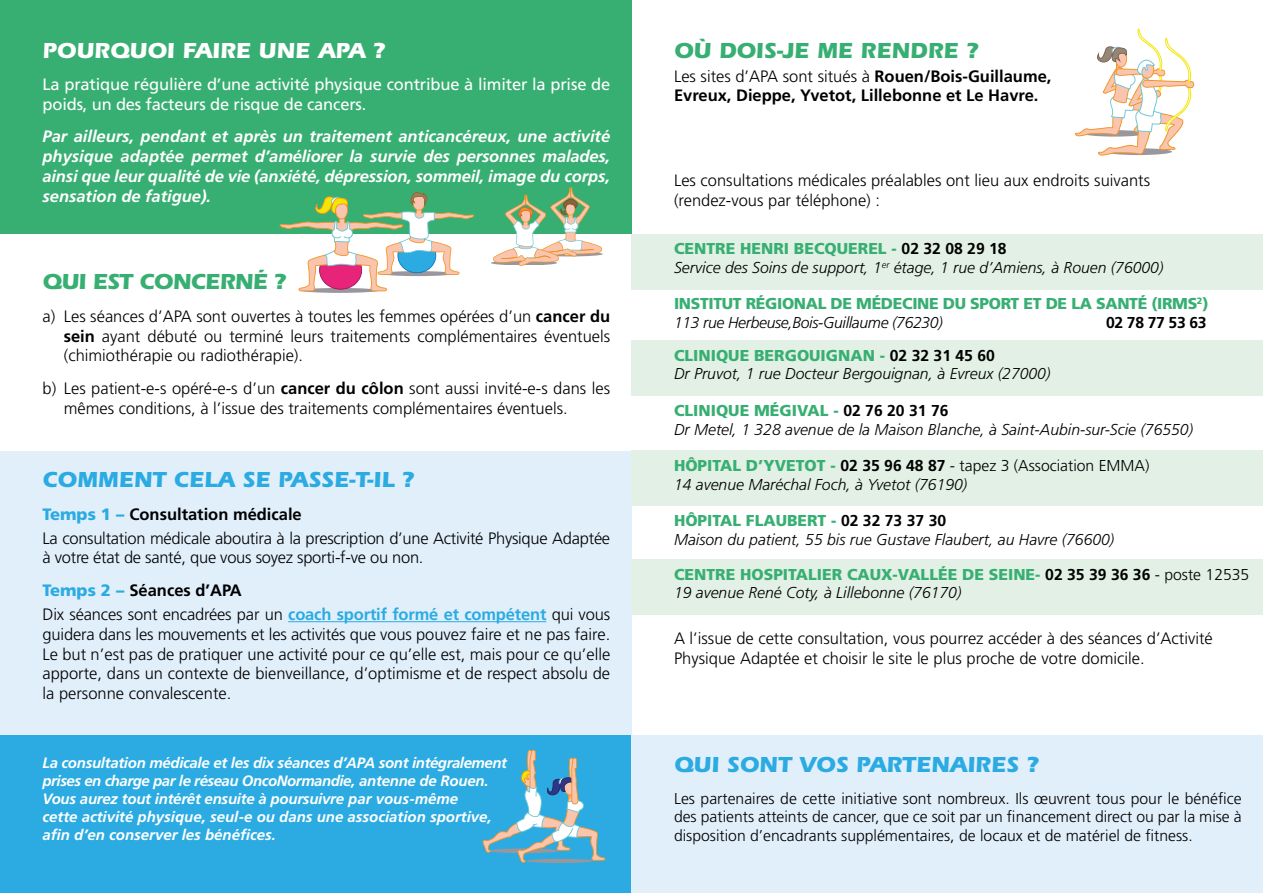
<style>
.page{position:relative;width:1263px;height:893px;background:#fff}
.page>*{position:absolute;margin:0;border:0;box-sizing:border-box;transform-origin:0 0}
.t1{font:700 22.5px "ITC Eras Std";color:#2babe2}
.t2{font:700 22.5px "ITC Eras Std";letter-spacing:-.015em;color:#38af72}
.t3{font:700 22.5px "ITC Eras Std";color:#fff}
.t4{font:300 16.5px/19.8px "Frutiger LT Std";color:#000}
.t5{font:italic 700 16.5px/19.8px "Frutiger LT Std";color:#fff;text-align:justify}
.t6{font:16.5px/19.8px "Frutiger LT Std";letter-spacing:-.01em;color:#fff}
.t7{font:700 16.5px/19.8px "Frutiger LT Std";color:#000}
.t8{font:italic 300 15.75px/18.9px "Frutiger LT Std";color:#000}
.t9{font:300 15.75px/18.9px "Frutiger LT Std";color:#000;text-align:justify}
.t10{font:900 15.75px/18.9px "Frutiger LT Std";color:#38af72}
.t11{font:900 15.75px/18.9px "Frutiger LT Std";letter-spacing:-.02em;color:#38af72}
.t12{font:700 15.75px "Frutiger LT Std";letter-spacing:-.02em;color:#000}
.t13{font:italic 700 15px/18px "Frutiger LT Std";letter-spacing:-.015em;color:#fff}
.s1{font-weight:700}
.s2{font-weight:900;color:#2babe2}
.s3{font-weight:700;color:#2babe2}
.s4{font-weight:300}
.s5{font-weight:900;font-style:normal;color:#38af72}
.s6{font-weight:700;font-style:normal}
.s7{font-weight:300;font-style:italic;color:#000}
.s8{font-style:normal}
.s9{font-weight:700;color:#000}
.s10{font-weight:300;color:#000}
</style>
<div class="page">
<div style="left:631px;top:340px;width:632px;height:55px;background:#e2f0e5"></div>
<div style="left:0;top:0;width:631px;height:234px;background:#38af72"></div>
<div style="left:0;top:451px;width:631px;height:285px;background:#e1effb"></div>
<hr style="left:288px;top:621px;width:258px;height:1px;background:#2babe2">
<div style="left:631px;top:234px;width:632px;height:55px;background:#e2f0e5"></div>
<div style="left:631px;top:451px;width:632px;height:55px;background:#e2f0e5"></div>
<div style="left:631px;top:559px;width:632px;height:55px;background:#e2f0e5"></div>
<div style="left:0;top:736px;width:631px;height:157px;background:#2babe2"></div>
<div style="left:631px;top:736px;width:632px;height:157px;background:#e1effb"></div>
<svg style="left:491px;top:187px;width:111px;height:79px"></svg>
<svg style="left:300px;top:288px;width:79px;height:5px"></svg>
<svg style="left:280px;top:192px;width:194px;height:100px"></svg>
<svg style="left:483px;top:750px;width:122px;height:113px"></svg>
<svg style="left:1075px;top:29px;width:119px;height:127px"></svg>
<h1 class="t3" style="left:43px;top:37px;width:344px">POURQUOI FAIRE UNE APA ?</h1>
<p class="t6" style="left:43px;top:75px;width:569px">La pratique régulière d’une activité physique contribue à limiter la prise de poids, un des facteurs de risque de cancers.</p>
<p class="t5" style="left:43px;top:127px;width:569px">Par ailleurs, pendant et après un traitement anticancéreux, une activité physique adaptée permet d’améliorer la survie des personnes malades, ainsi que leur qualité de vie (anxiété, dépression, sommeil, image du corps, sensation de fatigue).</p>
<h1 class="t2" style="left:43px;top:269px;width:245px">QUI EST CONCERNÉ ?</h1>
<p class="t4" style="left:64px;top:306px;width:548px;text-align:justify;text-indent:-21px">a) Les séances d’APA sont ouvertes à toutes les femmes opérées d’un <span class="s1">cancer du sein</span> ayant débuté ou terminé leurs traitements complémentaires éventuels (chimiothérapie ou radiothérapie).</p>
<p class="t4" style="left:64px;top:379px;width:548px;text-indent:-21px">b) Les patient-e-s opéré-e-s d’un <span class="s1">cancer du côlon</span> sont aussi invité-e-s dans les mêmes conditions, à l’issue des traitements complémentaires éventuels.</p>
<h1 class="t1" style="left:43px;top:466px;width:373px">COMMENT CELA SE PASSE-T-IL ?</h1>
<p class="t4" style="left:43px;top:502px;width:569px;line-height:24px"><span class="s2">Temps 1 –</span> <span class="s1">Consultation médicale<br></span>La consultation médicale aboutira à la prescription d’une Activité Physique Adaptée</p>
<p class="t4" style="left:43px;top:542px;width:382px;line-height:32.5px">à votre état de santé, que vous soyez sporti-f-ve ou non.<br><span class="s2">Temps 2 –</span> <span class="s1">Séances d’APA</span></p>
<p class="t4" style="left:43px;top:605px;width:569px;text-align:justify">Dix séances sont encadrées par un <span class="s3">coach sportif formé et compétent</span> qui vous guidera dans les mouvements et les activités que vous pouvez faire et ne pas faire.<br>Le but n’est pas de pratiquer une activité pour ce qu’elle est, mais pour ce qu’elle apporte, dans un contexte de bienveillance, d’optimisme et de respect absolu de la personne convalescente.</p>
<h1 class="t2" style="left:674px;top:37px;width:306px">OÙ DOIS-JE ME RENDRE ?</h1>
<p class="t7" style="left:674px;top:66px;width:379px"><span class="s4">Les sites d’APA sont situés à</span> Rouen/Bois-Guillaume,<br>Evreux, Dieppe, Yvetot, Lillebonne et Le Havre.</p>
<p class="t4" style="left:674px;top:171px;width:478px">Les consultations médicales préalables ont lieu aux endroits suivants (rendez-vous par téléphone) :</p>
<p class="t8" style="left:674px;top:239px;width:491px"><span class="s5">CENTRE HENRI BECQUEREL -</span> <span class="s6">02 32 08 29 18<br></span>Service des Soins de support, 1<sup>er</sup> étage, 1 rue d’Amiens, à Rouen (76000)</p>
<p class="t11" style="left:674px;top:294px;width:536px">INSTITUT RÉGIONAL DE MÉDECINE DU SPORT ET DE LA SANTÉ (IRMS<sup>2</sup>)<br><span class="s7">113 rue Herbeuse,Bois-Guillaume (76230)</span></p>
<p class="t12" style="left:1106px;top:314px;width:102px">02 78 77 53 63</p>
<p class="t8" style="left:674px;top:346px;width:378px"><span class="s5">CLINIQUE BERGOUIGNAN -</span> <span class="s6">02 32 31 45 60<br></span>Dr Pruvot, 1 rue Docteur Bergouignan, à Evreux (27000)</p>
<p class="t8" style="left:674px;top:401px;width:521px"><span class="s5">CLINIQUE MÉGIVAL -</span> <span class="s6">02 76 20 31 76<br></span>Dr Metel, 1 328 avenue de la Maison Blanche, à Saint-Aubin-sur-Scie (76550)</p>
<p class="t8" style="left:674px;top:456px;width:477px"><span class="s5">HÔPITAL D’YVETOT -</span> <span class="s6">02 35 96 48 87</span> <span class="s8">- tapez 3 (Association EMMA)<br></span>14 avenue Maréchal Foch, à Yvetot (76190)</p>
<p class="t8" style="left:674px;top:512px;width:442px"><span class="s5">HÔPITAL FLAUBERT -</span> <span class="s6">02 32 73 37 30<br></span>Maison du patient, 55 bis rue Gustave Flaubert, au Havre (76600)</p>
<p class="t10" style="left:674px;top:564px;width:577px">CENTRE HOSPITALIER CAUX-VALLÉE DE SEINE- <span class="s9">02 35 39 36 36</span> <span class="s10">- poste 12535<br></span><span class="s7">19 avenue René Coty, à Lillebonne (76170)</span></p>
<p class="t4" style="left:674px;top:629px;width:540px">A l’issue de cette consultation, vous pourrez accéder à des séances d’Activité<br>Physique Adaptée et choisir le site le plus proche de votre domicile.</p>
<p class="t13" style="left:43px;top:754px;width:466px">La consultation médicale et les dix séances d’APA sont intégralement prises en charge par le réseau OncoNormandie, antenne de Rouen.<br>Vous aurez tout intérêt ensuite à poursuivre par vous-même<br>cette activité physique, seul-e ou dans une association sportive, afin d’en conserver les bénéfices.</p>
<h1 class="t1" style="left:674px;top:751px;width:366px">QUI SONT VOS PARTENAIRES ?</h1>
<p class="t9" style="left:674px;top:789px;width:569px">Les partenaires de cette initiative sont nombreux. Ils œuvrent tous pour le bénéfice des patients atteints de cancer, que ce soit par un financement direct ou par la mise à disposition d’encadrants supplémentaires, de locaux et de matériel de fitness.</p>
</div>
